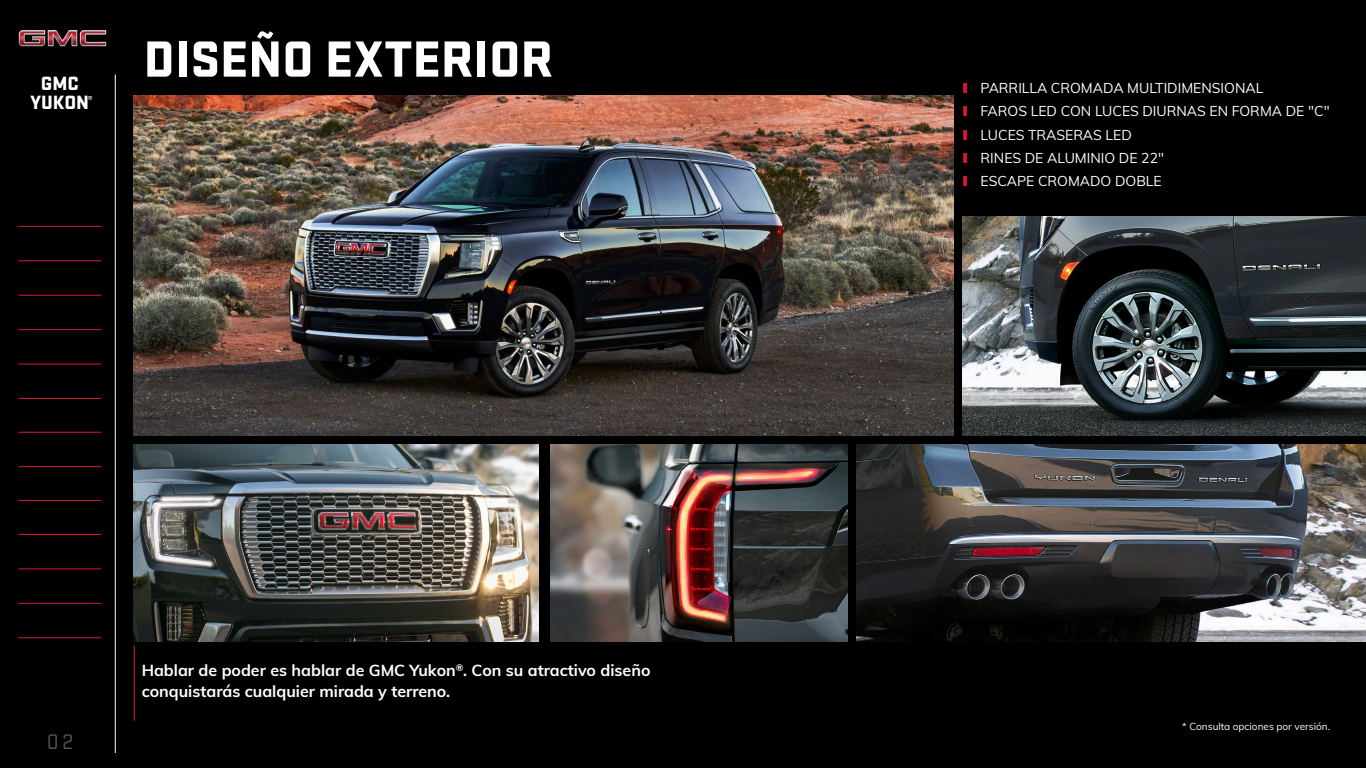
<style>
.page{position:relative;width:1366px;height:768px;background:#000}
.page>*{position:absolute;margin:0;border:0;box-sizing:border-box;transform-origin:0 0}
.t1{font:900 52.8px "Stratum GMC";color:#fff}
.t2{font:22px "Stratum GMC";color:#54565b}
.t3{font:900 20px/19px "Stratum GMC";color:#fff;text-align:center}
.t4{font:700 16px/21px "Muli";color:#fff}
.t5{font:14px "Muli";color:#fff}
.t6{font:10px "Muli";color:#fff}
.t7{font:900 9px "Stratum GMC";color:#fff}
.s1{font-weight:900;color:#da1a32}
</style>
<div class="page">
<img style="left:18px;top:30px;width:89px;height:17px">
<hr style="left:19px;top:261px;width:82px;height:1px;background:#da1a32">
<hr style="left:19px;top:226px;width:82px;height:1px;background:#da1a32">
<hr style="left:19px;top:295px;width:82px;height:1px;background:#da1a32">
<hr style="left:19px;top:329px;width:82px;height:1px;background:#da1a32">
<hr style="left:19px;top:364px;width:82px;height:1px;background:#da1a32">
<hr style="left:19px;top:398px;width:82px;height:1px;background:#da1a32">
<hr style="left:19px;top:432px;width:82px;height:1px;background:#da1a32">
<hr style="left:19px;top:466px;width:82px;height:1px;background:#da1a32">
<hr style="left:19px;top:500px;width:82px;height:1px;background:#da1a32">
<hr style="left:19px;top:534px;width:82px;height:1px;background:#da1a32">
<hr style="left:19px;top:569px;width:82px;height:1px;background:#da1a32">
<hr style="left:19px;top:603px;width:82px;height:1px;background:#da1a32">
<hr style="left:19px;top:638px;width:82px;height:1px;background:#da1a32">
<hr style="left:115px;top:74px;width:1px;height:679px;background:#fff">
<img style="left:134px;top:95px;width:820px;height:341px">
<img style="left:134px;top:444px;width:404px;height:198px">
<img style="left:551px;top:444px;width:297px;height:198px">
<img style="left:962px;top:216px;width:404px;height:220px">
<img style="left:856px;top:444px;width:510px;height:198px">
<hr style="left:134px;top:645px;width:1px;height:76px;background:#da1a32">
<h3 class="t3" style="left:31px;top:72px;width:60px">GMC<br>YUKON</h3>
<p class="t7" style="left:88px;top:92px;width:6px">®</p>
<h1 class="t1" style="left:144px;top:20px;width:411px">DISEÑO EXTERIOR</h1>
<h2 class="t2" style="left:47px;top:727px;width:28px">02</h2>
<p class="t4" style="left:142px;top:659px;width:510px">Hablar de poder es hablar de GMC Yukon<sup>®</sup>. Con su atractivo diseño conquistarás cualquier mirada y terreno.</p>
<p class="t5" style="left:962px;top:78px;width:303px"><span class="s1">I</span> PARRILLA CROMADA MULTIDIMENSIONAL</p>
<p class="t5" style="left:962px;top:124px;width:171px"><span class="s1">I</span> LUCES TRASERAS LED</p>
<p class="t5" style="left:962px;top:171px;width:201px"><span class="s1">I</span> ESCAPE CROMADO DOBLE</p>
<p class="t5" style="left:962px;top:101px;width:369px"><span class="s1">I</span> FAROS LED CON LUCES DIURNAS EN FORMA DE "C"</p>
<p class="t5" style="left:962px;top:148px;width:204px"><span class="s1">I</span> RINES DE ALUMINIO DE 22"</p>
<p class="t6" style="left:1182px;top:719px;width:149px">* Consulta opciones por versión.</p>
</div>
